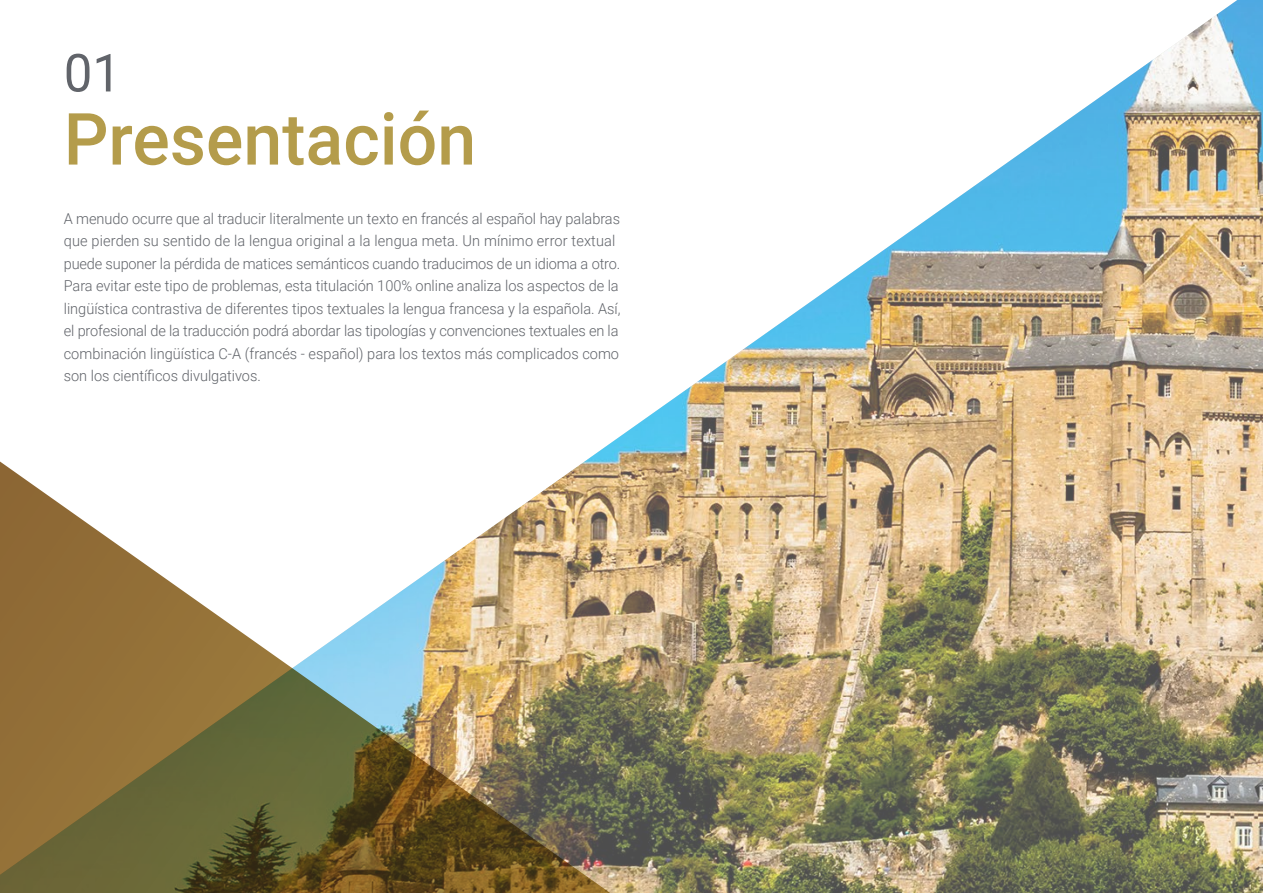
<style>
.page{position:relative;width:1263px;height:893px;background:#fff}
.page>*{position:absolute;margin:0;border:0;box-sizing:border-box;transform-origin:0 0}
.t1{font:500 72px "Roboto";color:#b49c4b}
.t2{font:52.5px "Roboto";color:#61646a}
.t3{font:300 15px/22.5px "Roboto";letter-spacing:-.005em;color:#61646a}
</style>
<div class="page">
<img style="left:606px;top:0;width:657px;height:893px">
<img style="left:0;top:446px;width:640px;height:447px">
<h2 class="t2" style="left:64px;top:36px;width:59px">01</h2>
<h1 class="t1" style="left:64px;top:89px;width:414px">Presentación</h1>
<p class="t3" style="left:64px;top:207px;width:558px">A menudo ocurre que al traducir literalmente un texto en francés al español hay palabras que pierden su sentido de la lengua original a la lengua meta. Un mínimo error textual puede suponer la pérdida de matices semánticos cuando traducimos de un idioma a otro.<br>Para evitar este tipo de problemas, esta titulación 100% online analiza los aspectos de la lingüística contrastiva de diferentes tipos textuales la lengua francesa y la española. Así, el profesional de la traducción podrá abordar las tipologías y convenciones textuales en la combinación lingüística C-A (francés - español) para los textos más complicados como son los científicos divulgativos.</p>
</div>
